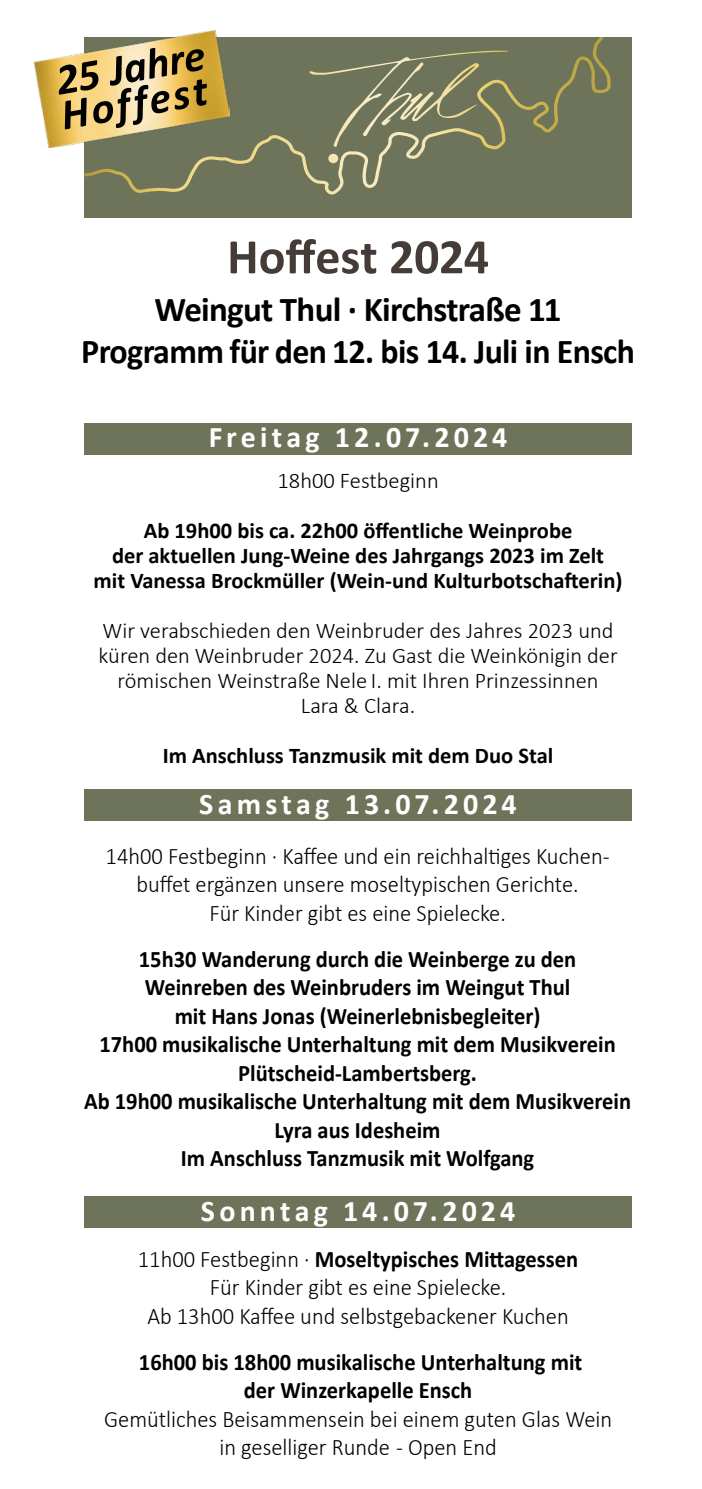
<style>
.page{position:relative;width:702px;height:1489px;background:#fff}
.page>*{position:absolute;margin:0;border:0;box-sizing:border-box;transform-origin:0 0}
.t1{font:700 50px "Calibri";color:#453c37}
.t2{font:700 35px/42px "Calibri";letter-spacing:-.02em;color:#000;text-align:center}
.t3{font:700 30px "Calibri";letter-spacing:.135em;color:#fff}
.t4{font:700 23.75px/28.5px "Calibri";color:#000;text-align:center;scale:.95 1}
.t5{font:300 23.75px/28.5px "Calibri";color:#000;text-align:center;scale:.95 1}
.t6{font:700 22.5px/25px "Calibri";color:#000;text-align:center}
.t7{font:300 22.5px/25px "Calibri";color:#000;text-align:center}
.s1{font-weight:700}
</style>
<div class="page">
<div style="left:85px;top:423px;width:546px;height:32px;background:#6d7459"></div>
<div style="left:85px;top:1196px;width:546px;height:31px;background:#6d7459"></div>
<div style="left:85px;top:37px;width:546px;height:181px;background:#6d745a"></div>
<img style="left:292px;top:37px;width:315px;height:155px">
<svg style="left:328px;top:154px;width:10px;height:9px"></svg>
<img style="left:309px;top:51px;width:199px;height:96px">
<img style="left:362px;top:62px;width:62px;height:75px">
<div style="left:85px;top:788px;width:546px;height:32px;background:#6d7459"></div>
<img style="left:35px;top:31px;width:195px;height:116px">
<svg style="left:59px;top:48px;width:148px;height:81px;background:#ab945f"></svg>
<h1 class="t1" style="left:227px;top:221px;width:263px">Hoffest 2024</h1>
<h2 class="t2" style="left:81px;top:288px;width:555px">Weingut Thul · Kirchstraße 11<br>Programm für den 12. bis 14. Juli in Ensch</h2>
<p class="t3" style="left:209px;top:416px;width:300px">Freitag 12.07.2024</p>
<p class="t7" style="left:277px;top:467px;width:163px">18h00 Festbeginn</p>
<p class="t6" style="left:94px;top:517px;width:530px">Ab 19h00 bis ca. 22h00 öffentliche Weinprobe<br>der aktuellen Jung-Weine des Jahrgangs 2023 im Zelt mit Vanessa Brockmüller (Wein-und Kulturbotschafterin)</p>
<p class="t7" style="left:98px;top:617px;width:521px">Wir verabschieden den Weinbruder des Jahres 2023 und küren den Weinbruder 2024. Zu Gast die Weinkönigin der römischen Weinstraße Nele I. mit Ihren Prinzessinnen Lara &amp; Clara.</p>
<p class="t6" style="left:163px;top:742px;width:392px">Im Anschluss Tanzmusik mit dem Duo Stal</p>
<p class="t3" style="left:199px;top:782px;width:319px">Samstag 13.07.2024</p>
<p class="t5" style="left:106px;top:841px;width:532px">14h00 Festbeginn · Kaffee und ein reichhaltiges Kuchen&shy;buffet ergänzen unsere moseltypischen Gerichte.<br>Für Kinder gibt es eine Spielecke.</p>
<p class="t4" style="left:84px;top:944px;width:577px">15h30 Wanderung durch die Weinberge zu den<br>Weinreben des Weinbruders im Weingut Thul<br>mit Hans Jonas (Weinerlebnisbegleiter)<br>17h00 musikalische Unterhaltung mit dem Musikverein Plütscheid-Lambertsberg.<br>Ab 19h00 musikalische Unterhaltung mit dem Musikverein Lyra aus Idesheim<br>Im Anschluss Tanzmusik mit Wolfgang</p>
<p class="t3" style="left:201px;top:1189px;width:316px">Sonntag 14.07.2024</p>
<p class="t5" style="left:138px;top:1244px;width:465px">11h00 Festbeginn · <span class="s1">Moseltypisches Mittagessen<br></span>Für Kinder gibt es eine Spielecke.<br>Ab 13h00 Kaffee und selbstgebackener Kuchen</p>
<p class="t4" style="left:139px;top:1347px;width:468px">16h00 bis 18h00 musikalische Unterhaltung mit der Winzerkapelle Ensch</p>
<p class="t5" style="left:104px;top:1404px;width:536px">Gemütliches Beisammensein bei einem guten Glas Wein in geselliger Runde - Open End</p>
</div>
